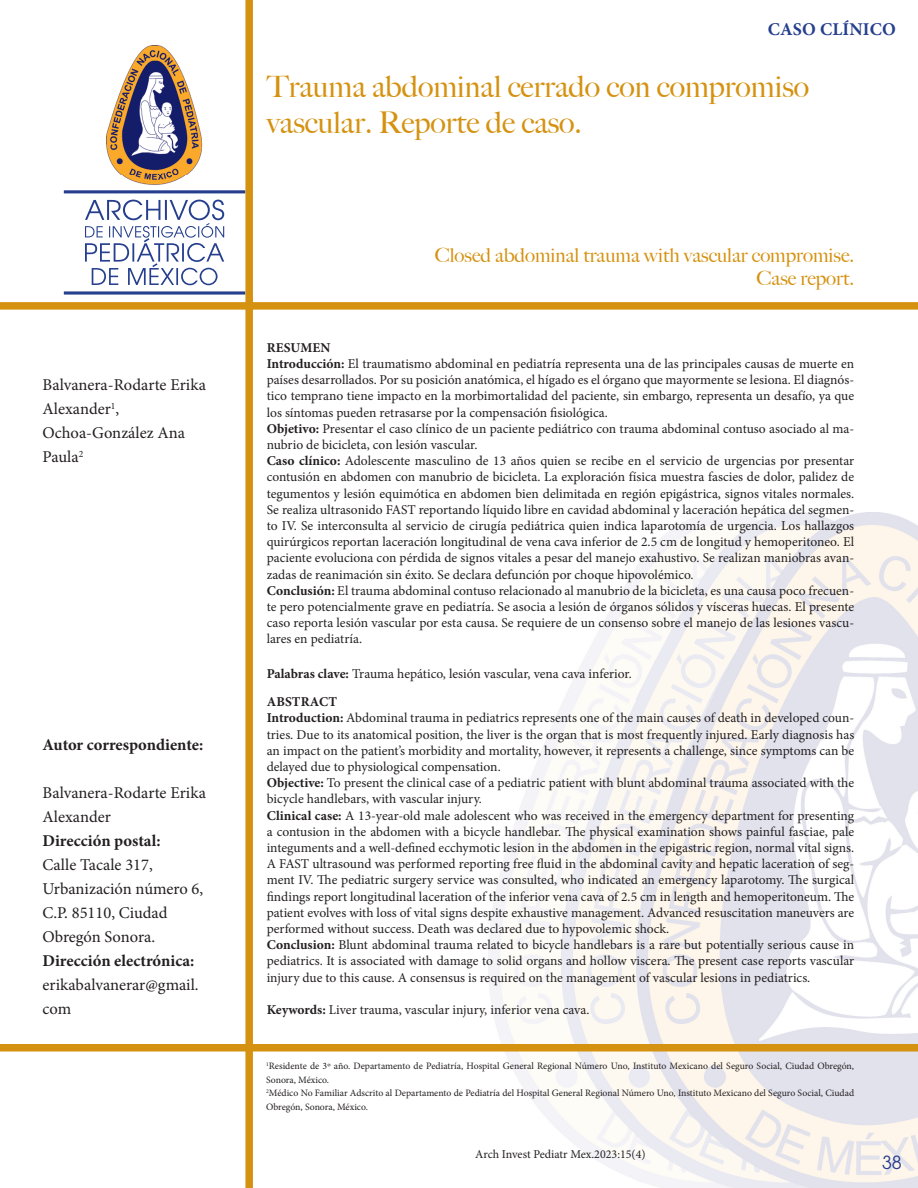
<style>
.page{position:relative;width:918px;height:1188px;background:#fff}
.page>*{position:absolute;margin:0;border:0;box-sizing:border-box;transform-origin:0 0}
.Texto{font:500 30px/36px "Big Caslon";color:#d59211}
.Texto-2{font:500 19.5px "Big Caslon";color:#d59211}
.Texto-3{font:700 18px "Minion Pro";letter-spacing:.01em;color:#253f8e}
.t1{font:18px "Te X Gyre Adventor";color:#253f8e}
.Texto-4{font:16.5px/24px "Minion Pro";color:#231f20}
.Texto-5{font:700 16.5px "Minion Pro";color:#231f20}
.t2{font:13.5px/16.2px "Minion Pro";color:#231f20;text-align:justify}
.t3{font:700 13.5px "Minion Pro";letter-spacing:.01em;color:#231f20}
.t4{font:12px "Minion Pro";color:#231f20}
.Cuerpo_A{font:9.75px/13.5px "Minion Pro";color:#231f20}
.s1{font-weight:700}
</style>
<div class="page">
<hr style="left:64px;top:190px;width:181px;height:3px;background:#253f8e">
<svg style="left:64px;top:291px;width:181px;height:4px"></svg>
<svg style="left:85px;top:200px;width:139px;height:85px"></svg>
<img style="left:106px;top:46px;width:97px;height:139px">
<svg style="left:629px;top:565px;width:8px;height:616px"></svg>
<img style="left:637px;top:512px;width:281px;height:676px">
<div style="left:0;top:302px;width:918px;height:8px;background:#d59211"></div>
<div style="left:0;top:1044px;width:918px;height:8px;background:#d59211"></div>
<div style="left:245px;top:0;width:8px;height:1188px;background:#d59211"></div>
<p class="Texto-4" style="left:43px;top:373px;width:165px">Balvanera-Rodarte Erika<br>Alexander<sup>1</sup>,<br>Ochoa-González Ana<br>Paula<sup>2</sup></p>
<p class="Texto-5" style="left:43px;top:733px;width:162px">Autor correspondiente:</p>
<p class="Texto-4" style="left:43px;top:781px;width:165px">Balvanera-Rodarte Erika<br>Alexander</p>
<p class="Texto-5" style="left:43px;top:829px;width:120px">Dirección postal:</p>
<p class="Texto-4" style="left:43px;top:853px;width:162px">Calle Tacale 317,<br>Urbanización número 6,<br>C.P. 85110, Ciudad<br>Obregón Sonora.</p>
<p class="Texto-5" style="left:43px;top:949px;width:153px">Dirección electrónica:</p>
<p class="Texto-4" style="left:43px;top:973px;width:158px">erikabalvanerar@gmail. com</p>
<p class="Texto-3" style="left:768px;top:16px;width:130px">CASO CLÍNICO</p>
<p class="Texto" style="left:267px;top:67px;width:544px">Trauma abdominal cerrado con compromiso vascular. Reporte de caso.</p>
<p class="Texto-2" style="left:435px;top:239px;width:421px">Closed abdominal trauma with vascular compromise.</p>
<p class="Texto-2" style="left:756px;top:262px;width:99px">Case report.</p>
<p class="t3" style="left:267px;top:338px;width:65px">RESUMEN</p>
<p class="t2" style="left:267px;top:356px;width:589px"><span class="s1">Introducción:</span> El traumatismo abdominal en pediatría representa una de las principales causas de muerte en países desarrollados. Por su posición anatómica, el hígado es el órgano que mayormente se lesiona. El diagnós&shy;tico temprano tiene impacto en la morbimortalidad del paciente, sin embargo, representa un desafío, ya que los síntomas pueden retrasarse por la compensación fisiológica.</p>
<p class="t2" style="left:267px;top:420px;width:589px"><span class="s1">Objetivo:</span> Presentar el caso clínico de un paciente pediátrico con trauma abdominal contuso asociado al ma&shy;nubrio de bicicleta, con lesión vascular.</p>
<p class="t2" style="left:267px;top:453px;width:589px"><span class="s1">Caso clínico:</span> Adolescente masculino de 13 años quien se recibe en el servicio de urgencias por presentar contusión en abdomen con manubrio de bicicleta. La exploración física muestra fascies de dolor, palidez de tegumentos y lesión equimótica en abdomen bien delimitada en región epigástrica, signos vitales normales.<br>Se realiza ultrasonido FAST reportando líquido libre en cavidad abdominal y laceración hepática del segmen&shy;to IV. Se interconsulta al servicio de cirugía pediátrica quien indica laparotomía de urgencia. Los hallazgos quirúrgicos reportan laceración longitudinal de vena cava inferior de 2.5 cm de longitud y hemoperitoneo. El paciente evoluciona con pérdida de signos vitales a pesar del manejo exahustivo. Se realizan maniobras avan&shy;zadas de reanimación sin éxito. Se declara defunción por choque hipovolémico.</p>
<p class="t2" style="left:267px;top:582px;width:589px"><span class="s1">Conclusión:</span> El trauma abdominal contuso relacionado al manubrio de la bicicleta, es una causa poco frecuen&shy;te pero potencialmente grave en pediatría. Se asocia a lesión de órganos sólidos y vísceras huecas. El presente caso reporta lesión vascular por esta causa. Se requiere de un consenso sobre el manejo de las lesiones vascu&shy;lares en pediatría.</p>
<p class="t2" style="left:267px;top:665px;width:367px"><span class="s1">Palabras clave:</span> Trauma hepático, lesión vascular, vena cava inferior.</p>
<p class="t3" style="left:267px;top:692px;width:72px">ABSTRACT</p>
<p class="t2" style="left:267px;top:710px;width:589px"><span class="s1">Introduction:</span> Abdominal trauma in pediatrics represents one of the main causes of death in developed coun&shy;tries. Due to its anatomical position, the liver is the organ that is most frequently injured. Early diagnosis has an impact on the patient’s morbidity and mortality, however, it represents a challenge, since symptoms can be delayed due to physiological compensation.</p>
<p class="t2" style="left:267px;top:775px;width:589px"><span class="s1">Objective:</span> To present the clinical case of a pediatric patient with blunt abdominal trauma associated with the bicycle handlebars, with vascular injury.</p>
<p class="t2" style="left:267px;top:807px;width:589px"><span class="s1">Clinical case:</span> A 13-year-old male adolescent who was received in the emergency department for presenting a contusion in the abdomen with a bicycle handlebar. The physical examination shows painful fasciae, pale integuments and a well-defined ecchymotic lesion in the abdomen in the epigastric region, normal vital signs.<br>A FAST ultrasound was performed reporting free fluid in the abdominal cavity and hepatic laceration of seg&shy;ment IV. The pediatric surgery service was consulted, who indicated an emergency laparotomy. The surgical findings report longitudinal laceration of the inferior vena cava of 2.5 cm in length and hemoperitoneum. The patient evolves with loss of vital signs despite exhaustive management. Advanced resuscitation maneuvers are performed without success. Death was declared due to hypovolemic shock.</p>
<p class="t2" style="left:267px;top:937px;width:589px"><span class="s1">Conclusion:</span> Blunt abdominal trauma related to bicycle handlebars is a rare but potentially serious cause in pediatrics. It is associated with damage to solid organs and hollow viscera. The present case reports vascular injury due to this cause. A consensus is required on the management of vascular lesions in pediatrics.</p>
<p class="t2" style="left:267px;top:1002px;width:324px"><span class="s1">Keywords:</span> Liver trauma, vascular injury, inferior vena cava.</p>
<p class="Cuerpo_A" style="left:266px;top:1059px;width:590px"><sup>1</sup>Residente de 3º año. Departamento de Pediatría, Hospital General Regional Número Uno, Instituto Mexicano del Seguro Social, Ciudad Obregón,<br>Sonora, México.</p>
<p class="Cuerpo_A" style="left:266px;top:1086px;width:590px"><sup>2</sup>Médico No Familiar Adscrito al Departamento de Pediatría del Hospital General Regional Número Uno, Instituto Mexicano del Seguro Social, Ciudad<br>Obregón, Sonora, México.</p>
<p class="t4" style="left:475px;top:1146px;width:172px">Arch Invest Pediatr Mex.2023:15(4)</p>
<h3 class="t1" style="left:882px;top:1149px;width:21px">38</h3>
</div>
